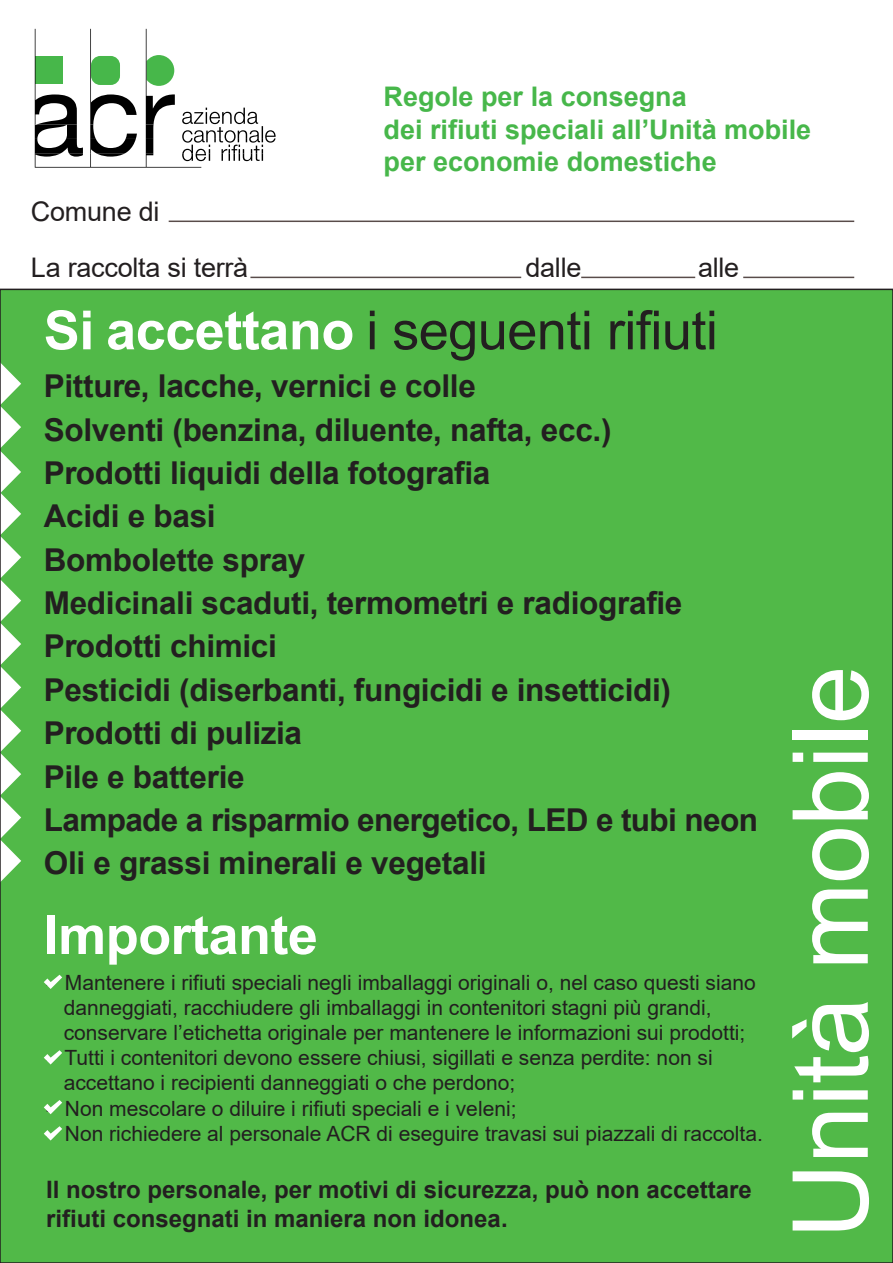
<style>
.page{position:relative;width:893px;height:1263px;background:#fff}
.page>*{position:absolute;margin:0;border:0;box-sizing:border-box;transform-origin:0 0}
.t1{font:105px "Arial";letter-spacing:-.01em;color:#fff}
.t2{font:54px "Arial";letter-spacing:-.01em;color:#231f20}
.t3{font:700 54px "Arial";letter-spacing:-.01em;color:#fff}
.t4{font:700 31.5px/43.3px "Arial";letter-spacing:-.01em;color:#231f20}
.t5{font:700 27px/32.4px "Arial";color:#47b74a}
.t6{font:27px/56.1px "Arial";letter-spacing:-.01em;color:#231f20}
.t7{font:700 24px/28.8px "Arial";color:#231f20}
.t8{font:21px/25.2px "Arial";color:#231f20}
.s1{font-weight:700;color:#fff}
</style>
<div class="page">
<div style="left:0;top:290px;width:893px;height:973px;background:#51b948"></div>
<svg style="left:3px;top:365px;width:18px;height:515px"></svg>
<svg style="left:44px;top:975px;width:18px;height:14px"></svg>
<svg style="left:44px;top:1050px;width:18px;height:14px"></svg>
<svg style="left:44px;top:1100px;width:18px;height:14px"></svg>
<svg style="left:44px;top:1126px;width:18px;height:14px"></svg>
<hr style="left:169px;top:221px;width:685px;height:1px;background:#594c4a">
<hr style="left:250px;top:277px;width:271px;height:1px;background:#594c4a">
<hr style="left:581px;top:277px;width:114px;height:1px;background:#594c4a">
<hr style="left:743px;top:277px;width:111px;height:1px;background:#594c4a">
<svg style="left:35px;top:29px;width:241px;height:139px"></svg>
<p class="t6" style="left:31px;top:184px;width:219px">Comune di<br>La raccolta si terrà</p>
<p class="t5" style="left:384px;top:81px;width:429px">Regole per la consegna<br>dei rifiuti speciali all’Unità mobile per economie domestiche</p>
<p class="t6" style="left:525px;top:240px;width:58px">dalle</p>
<p class="t6" style="left:698px;top:240px;width:43px">alle</p>
<h2 class="t2" style="left:44px;top:293px;width:676px"><span class="s1">Si accettano</span> i seguenti rifiuti</h2>
<p class="t4" style="left:44px;top:365px;width:716px">Pitture, lacche, vernici e colle<br>Solventi (benzina, diluente, nafta, ecc.)<br>Prodotti liquidi della fotografia<br>Acidi e basi<br>Bombolette spray<br>Medicinali scaduti, termometri e radiografie<br>Prodotti chimici<br>Pesticidi (diserbanti, fungicidi e insetticidi)<br>Prodotti di pulizia<br>Pile e batterie<br>Lampade a risparmio energetico, LED e tubi neon<br>Oli e grassi minerali e vegetali</p>
<h2 class="t3" style="left:44px;top:897px;width:276px">Importante</h2>
<p class="t8" style="left:64px;top:969px;width:694px;text-indent:-18px">- Mantenere i rifiuti speciali negli imballaggi originali o, nel caso questi siano danneggiati, racchiudere gli imballaggi in contenitori stagni più grandi, conservare l’etichetta originale per mantenere le informazioni sui prodotti;</p>
<p class="t8" style="left:64px;top:1045px;width:650px;text-indent:-18px">- Tutti i contenitori devono essere chiusi, sigillati e senza perdite: non si accettano i recipienti danneggiati o che perdono;</p>
<p class="t8" style="left:46px;top:1095px;width:472px">- Non mescolare o diluire i rifiuti speciali e i veleni;</p>
<p class="t8" style="left:46px;top:1121px;width:718px">- Non richiedere al personale ACR di eseguire travasi sui piazzali di raccolta.</p>
<p class="t7" style="left:46px;top:1176px;width:707px">Il nostro personale, per motivi di sicurezza, può non accettare rifiuti consegnati in maniera non idonea.</p>
<h1 class="t1" style="left:758px;top:1239px;width:574px;rotate:-90deg">Unità mobile</h1>
</div>
